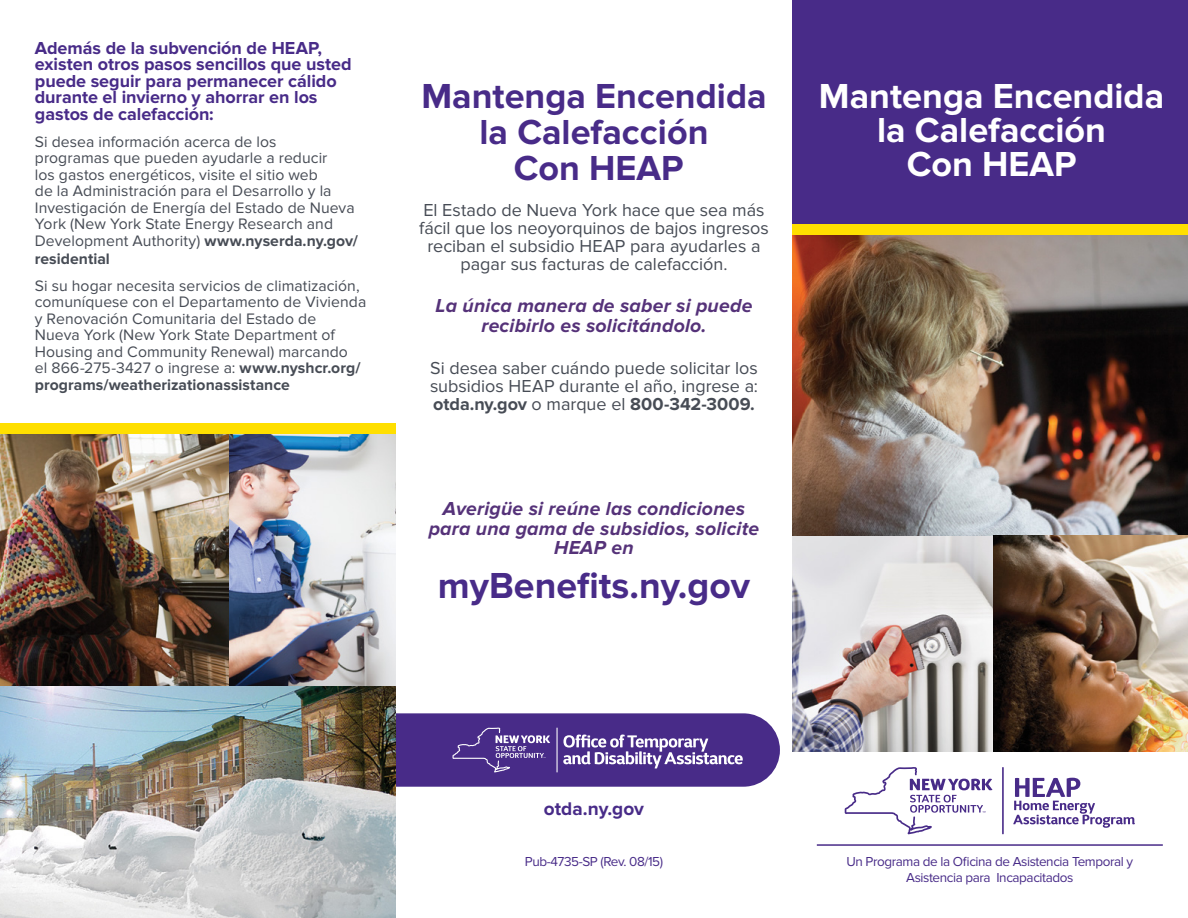
<style>
.page{position:relative;width:1188px;height:918px;background:#fff}
.page>*{position:absolute;margin:0;border:0;box-sizing:border-box;transform-origin:0 0}
.t1{font:700 37.5px "Proxima Nova";color:#482b88}
.t2{font:700 36px/34px "Proxima Nova";color:#fff;text-align:center}
.t3{font:700 36px/36px "Proxima Nova";color:#482b88;text-align:center}
.t4{font:italic 700 19.5px/19.5px "Proxima Nova";letter-spacing:.01em;color:#553279;text-align:center}
.t5{font:700 19.05px "Proxima Nova";color:#482b88}
.t6{font:18px/18px "Proxima Nova";color:#474c55;text-align:center}
.t7{font:700 18px/16.5px "Proxima Nova";letter-spacing:-.005em;color:#482b88}
.t8{font:15.75px/16.5px "Proxima Nova";letter-spacing:.005em;color:#474c55}
.t9{font:700 15.75px "Proxima Nova";color:#474c55}
.t10{font:13.5px/16.5px "Proxima Nova";letter-spacing:-.03em;color:#482b88;text-align:center}
.s1{font-weight:700}
</style>
<div class="page">
<img style="left:792px;top:235px;width:396px;height:516px">
<div style="left:792px;top:0;width:396px;height:224px;background:#482b88"></div>
<div style="left:792px;top:224px;width:396px;height:11px;background:#ffdf00"></div>
<svg style="left:396px;top:713px;width:384px;height:74px;background:#5d4395"></svg>
<img style="left:0;top:434px;width:396px;height:484px">
<div style="left:0;top:423px;width:396px;height:11px;background:#ffdf00"></div>
<hr style="left:1002px;top:767px;width:2px;height:67px;background:#482b88">
<svg style="left:845px;top:767px;width:148px;height:67px"></svg>
<svg style="left:1013px;top:778px;width:122px;height:50px"></svg>
<hr style="left:817px;top:844px;width:346px;height:2px;background:#482b88">
<p class="t7" style="left:35px;top:40px;width:318px">Además de la subvención de HEAP, existen otros pasos sencillos que usted puede seguir para permanecer cálido durante el invierno y ahorrar en los gastos de calefacción:</p>
<p class="t8" style="left:35px;top:134px;width:325px">Si desea información acerca de los<br>programas que pueden ayudarle a reducir<br>los gastos energéticos, visite el sitio web<br>de la Administración para el Desarrollo y la Investigación de Energía del Estado de Nueva York (New York State Energy Research and Development Authority) <span class="s1">www.nyserda.ny.gov/</span></p>
<p class="t9" style="left:35px;top:250px;width:77px">residential</p>
<p class="t8" style="left:35px;top:278px;width:333px">Si su hogar necesita servicios de climatización, comuníquese con el Departamento de Vivienda y Renovación Comunitaria del Estado de<br>Nueva York (New York State Department of Housing and Community Renewal) marcando<br>el 866-275-3427 o ingrese a: <span class="s1">www.nyshcr.org/ programs/weatherizationassistance</span></p>
<h2 class="t3" style="left:421px;top:79px;width:347px">Mantenga Encendida la Calefacción<br>Con HEAP</h2>
<p class="t6" style="left:419px;top:201px;width:351px">El Estado de Nueva York hace que sea más fácil que los neoyorquinos de bajos ingresos reciban el subsidio HEAP para ayudarles a pagar sus facturas de calefacción.</p>
<p class="t4" style="left:436px;top:296px;width:318px">La única manera de saber si puede recibirlo es solicitándolo.</p>
<p class="t6" style="left:430px;top:359px;width:329px;text-align:justify">Si desea saber cuándo puede solicitar los subsidios HEAP durante el año, ingrese a: <span class="s1">otda.ny.gov</span> o marque el <span class="s1">800-342-3009.</span></p>
<p class="t4" style="left:429px;top:500px;width:332px">Averigüe si reúne las condiciones para una gama de subsidios, solicite<br>HEAP en</p>
<h1 class="t1" style="left:438px;top:564px;width:314px">myBenefits.ny.gov</h1>
<h2 class="t2" style="left:819px;top:80px;width:347px">Mantenga Encendida la Calefacción<br>Con HEAP</h2>
<p class="t5" style="left:544px;top:798px;width:102px">otda.ny.gov</p>
<p class="t10" style="left:525px;top:854px;width:140px">Pub-4735-SP (Rev. 08/15)</p>
<p class="t10" style="left:846px;top:853px;width:288px">Un Programa de la Oficina de Asistencia Temporal y<br>Asistencia para Incapacitados</p>
</div>
